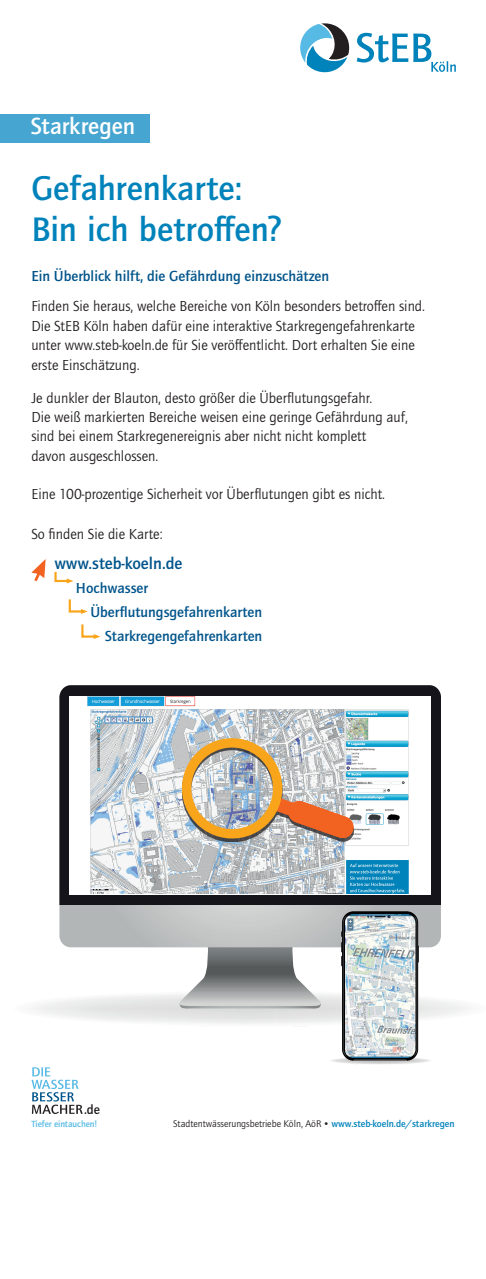
<style>
.page{position:relative;width:486px;height:1279px;background:#fff}
.page>*{position:absolute;margin:0;border:0;box-sizing:border-box;transform-origin:0 0}
.t1{font:500 35.2px/40.6px "Quay Sans ITC Std";color:#0082ba}
.t2{font:500 24px "Quay Sans ITC Std";letter-spacing:.01em;color:#fff}
.t3{font:500 17.2px "Quay Sans ITC Std";color:#01548b}
.t4{font:15px/19.4px "Quay Sans ITC Std";color:#231f20}
.t5{font:500 15px "Quay Sans ITC Std";color:#01548b}
.t6{font:500 13.54px "Quay Sans ITC Std";color:#231f20}
.t7{font:10px "Quay Sans ITC Std";color:#231f20}
.t8{font:500 9.24px "Quay Sans ITC Std";letter-spacing:-.01em;color:#56bae4}
.s1{font-weight:500;color:#0082ba}
</style>
<div class="page">
<svg style="left:300px;top:23px;width:155px;height:49px"></svg>
<div style="left:0;top:114px;width:149px;height:28px;background:#47a6d1"></div>
<svg style="left:54px;top:571px;width:19px;height:12px"></svg>
<svg style="left:31px;top:559px;width:15px;height:22px"></svg>
<svg style="left:68px;top:599px;width:20px;height:15px"></svg>
<svg style="left:81px;top:624px;width:19px;height:15px"></svg>
<svg style="left:176px;top:947px;width:148px;height:63px"></svg>
<svg style="left:59px;top:905px;width:381px;height:42px;background:#bec0c0"></svg>
<svg style="left:59px;top:685px;width:381px;height:220px;background:#232228"></svg>
<div style="left:69px;top:696px;width:361px;height:198px;background:#fff"></div>
<img style="left:87px;top:696px;width:322px;height:197px">
<svg style="left:179px;top:732px;width:175px;height:113px;background:#c7b6a3"></svg>
<svg style="left:341px;top:911px;width:78px;height:150px"></svg>
<svg style="left:31px;top:1067px;width:52px;height:47px"></svg>
<h2 class="t2" style="left:31px;top:113px;width:106px">Starkregen</h2>
<h1 class="t1" style="left:31px;top:169px;width:252px">Gefahrenkarte:<br>Bin ich betroffen?</h1>
<p class="t5" style="left:31px;top:268px;width:299px">Ein Überblick hilft, die Gefährdung einzuschätzen</p>
<p class="t4" style="left:31px;top:297px;width:395px">Finden Sie heraus, welche Bereiche von Köln besonders betroffen sind.<br>Die StEB Köln haben dafür eine interaktive Starkregengefahrenkarte unter www.steb-koeln.de für Sie veröffentlicht. Dort erhalten Sie eine erste Einschätzung.</p>
<p class="t4" style="left:31px;top:388px;width:377px">Je dunkler der Blauton, desto größer die Überflutungsgefahr.<br>Die weiß markierten Bereiche weisen eine geringe Gefährdung auf, sind bei einem Starkregenereignis aber nicht nicht komplett<br>davon ausgeschlossen.</p>
<p class="t4" style="left:31px;top:485px;width:355px">Eine 100-prozentige Sicherheit vor Überflutungen gibt es nicht.</p>
<p class="t4" style="left:31px;top:524px;width:133px">So finden Sie die Karte:</p>
<p class="t3" style="left:54px;top:554px;width:129px">www.steb-koeln.de</p>
<p class="t5" style="left:76px;top:580px;width:73px">Hochwasser</p>
<p class="t5" style="left:90px;top:603px;width:173px">Überflutungsgefahrenkarten</p>
<p class="t5" style="left:105px;top:627px;width:159px">Starkregengefahrenkarten</p>
<p class="t6" style="left:84px;top:1102px;width:17px">.de</p>
<p class="t8" style="left:31px;top:1119px;width:68px">Tiefer eintauchen!</p>
<p class="t7" style="left:173px;top:1118px;width:282px">Stadtentwässerungsbetriebe Köln, AöR • <span class="s1">www.steb-koeln.de/starkregen</span></p>
</div>
